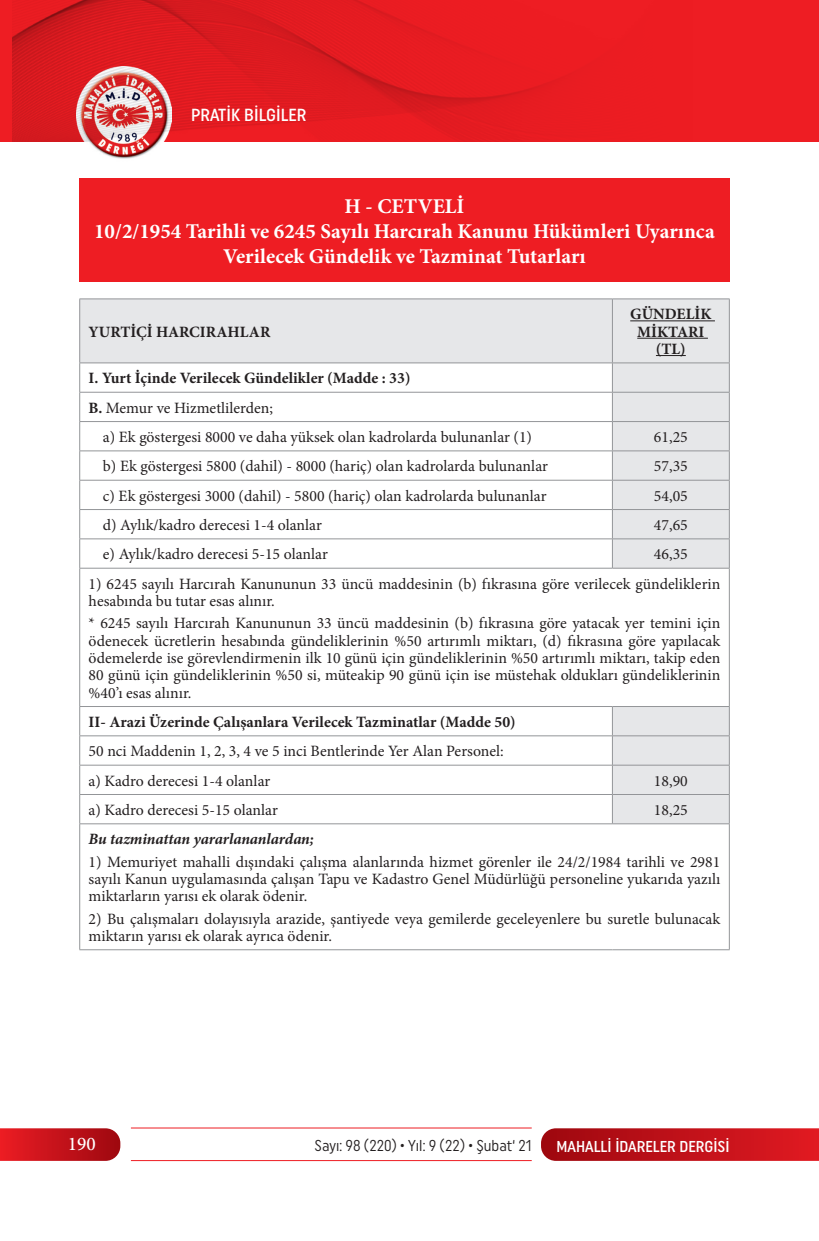
<style>
.page{position:relative;width:819px;height:1241px;background:#fff}
.page>*{position:absolute;margin:0;border:0;box-sizing:border-box;transform-origin:0 0}
.t1{font:700 21px/25.2px "Minion Pro";color:#fff;text-align:center}
.t2{font:500 19.25px "Minion Pro";color:#fff}
.t3{font:500 17.5px "Uniform Condensed";color:#fff}
.t4{font:15.75px/17.3px "Minion Pro";color:#231f20}
.t5{font:700 15.75px/17.3px "Minion Pro";color:#231f20;text-align:center}
.t6{font:15.75px "Uniform Condensed";color:#231f20;scale:.95 1}
.t7{font:italic 700 15.75px "Minion Pro";letter-spacing:-.005em;color:#231f20}
.t8{font:500 15.75px "Uniform Condensed";color:#fff}
.s1{font-weight:400}
</style>
<div class="page">
<svg style="left:541px;top:1128px;width:278px;height:32px;background:#c0151d"></svg>
<svg style="left:0;top:1128px;width:120px;height:32px;background:#c61920"></svg>
<hr style="left:131px;top:1127px;width:400px;height:1px;background:#ee1d23">
<hr style="left:131px;top:1159px;width:400px;height:1px;background:#ee1d23">
<div style="left:0;top:0;width:819px;height:141px;background:#ee1d23"></div>
<img style="left:76px;top:141px;width:96px;height:18px">
<img style="left:13px;top:0;width:550px;height:141px">
<svg style="left:80px;top:299px;width:649px;height:524px"></svg>
<hr style="left:79px;top:298px;width:533px;height:1px;background:#939598">
<hr style="left:79px;top:299px;width:1px;height:63px;background:#939598">
<hr style="left:612px;top:298px;width:117px;height:1px;background:#939598">
<hr style="left:612px;top:299px;width:1px;height:63px;background:#939598">
<hr style="left:729px;top:299px;width:1px;height:63px;background:#939598">
<hr style="left:79px;top:362px;width:533px;height:1px;background:#939598">
<hr style="left:79px;top:392px;width:533px;height:1px;background:#939598">
<hr style="left:79px;top:421px;width:533px;height:1px;background:#939598">
<hr style="left:79px;top:450px;width:533px;height:1px;background:#939598">
<hr style="left:79px;top:480px;width:533px;height:1px;background:#939598">
<hr style="left:79px;top:509px;width:533px;height:1px;background:#939598">
<hr style="left:79px;top:538px;width:533px;height:1px;background:#939598">
<svg style="left:79px;top:363px;width:1px;height:205px"></svg>
<hr style="left:79px;top:568px;width:533px;height:1px;background:#939598">
<hr style="left:79px;top:568px;width:1px;height:138px;background:#939598">
<hr style="left:79px;top:706px;width:533px;height:1px;background:#939598">
<hr style="left:612px;top:706px;width:117px;height:1px;background:#939598">
<hr style="left:79px;top:735px;width:533px;height:1px;background:#939598">
<hr style="left:612px;top:735px;width:117px;height:1px;background:#939598">
<hr style="left:79px;top:764px;width:533px;height:1px;background:#939598">
<hr style="left:612px;top:764px;width:117px;height:1px;background:#939598">
<hr style="left:79px;top:794px;width:533px;height:1px;background:#939598">
<svg style="left:79px;top:706px;width:1px;height:117px"></svg>
<hr style="left:612px;top:794px;width:117px;height:1px;background:#939598">
<svg style="left:612px;top:706px;width:1px;height:117px"></svg>
<hr style="left:79px;top:823px;width:533px;height:1px;background:#939598">
<hr style="left:79px;top:824px;width:1px;height:125px;background:#939598">
<hr style="left:612px;top:823px;width:117px;height:1px;background:#939598">
<hr style="left:79px;top:949px;width:533px;height:1px;background:#939598">
<hr style="left:612px;top:949px;width:117px;height:1px;background:#939598">
<hr style="left:729px;top:568px;width:1px;height:138px;background:#939598">
<svg style="left:729px;top:706px;width:1px;height:117px"></svg>
<hr style="left:729px;top:824px;width:1px;height:125px;background:#939598">
<hr style="left:612px;top:362px;width:117px;height:1px;background:#939598">
<hr style="left:612px;top:392px;width:117px;height:1px;background:#939598">
<hr style="left:612px;top:421px;width:117px;height:1px;background:#939598">
<hr style="left:612px;top:450px;width:117px;height:1px;background:#939598">
<hr style="left:612px;top:480px;width:117px;height:1px;background:#939598">
<hr style="left:612px;top:509px;width:117px;height:1px;background:#939598">
<hr style="left:612px;top:538px;width:117px;height:1px;background:#939598">
<svg style="left:612px;top:363px;width:1px;height:205px"></svg>
<svg style="left:729px;top:363px;width:1px;height:205px"></svg>
<hr style="left:612px;top:568px;width:117px;height:1px;background:#939598">
<hr style="left:630px;top:320px;width:85px;height:1px;background:#231f20">
<hr style="left:637px;top:338px;width:70px;height:1px;background:#231f20">
<svg style="left:656px;top:355px;width:29px;height:1px"></svg>
<div style="left:79px;top:179px;width:650px;height:103px;background:#ee1d23"></div>
<p class="t3" style="left:191px;top:105px;width:117px">PRATİK BİLGİLER</p>
<h1 class="t1" style="left:94px;top:193px;width:622px">H - CETVELİ<br>10/2/1954 Tarihli ve 6245 Sayılı Harcırah Kanunu Hükümleri Uyarınca<br>Verilecek Gündelik ve Tazminat Tutarları</h1>
<p class="t5" style="left:89px;top:323px;width:183px">YURTİÇİ HARCIRAHLAR</p>
<p class="t5" style="left:630px;top:305px;width:83px">GÜNDELİK<br>MİKTARI (TL)</p>
<p class="t5" style="left:89px;top:363px;width:323px;line-height:29.2px;text-align:left">I. Yurt İçinde Verilecek Gündelikler (Madde : 33)<br>B. <span class="s1">Memur ve Hizmetlilerden;</span></p>
<p class="t4" style="left:103px;top:428px;width:430px">a) Ek göstergesi 8000 ve daha yüksek olan kadrolarda bulunanlar (1)</p>
<p class="t4" style="left:654px;top:428px;width:35px">61,25</p>
<p class="t4" style="left:103px;top:457px;width:446px">b) Ek göstergesi 5800 (dahil) - 8000 (hariç) olan kadrolarda bulunanlar</p>
<p class="t4" style="left:654px;top:457px;width:35px">57,35</p>
<p class="t4" style="left:103px;top:487px;width:445px">c) Ek göstergesi 3000 (dahil) - 5800 (hariç) olan kadrolarda bulunanlar</p>
<p class="t4" style="left:654px;top:487px;width:35px">54,05</p>
<p class="t4" style="left:103px;top:516px;width:220px">d) Aylık/kadro derecesi 1-4 olanlar</p>
<p class="t4" style="left:654px;top:516px;width:35px">47,65</p>
<p class="t4" style="left:103px;top:545px;width:226px">e) Aylık/kadro derecesi 5-15 olanlar</p>
<p class="t4" style="left:654px;top:545px;width:35px">46,35</p>
<p class="t4" style="left:89px;top:575px;width:633px">1) 6245 sayılı Harcırah Kanununun 33 üncü maddesinin (b) fıkrasına göre verilecek gündeliklerin hesabında bu tutar esas alınır.</p>
<p class="t4" style="left:89px;top:614px;width:633px;text-align:justify">* 6245 sayılı Harcırah Kanununun 33 üncü maddesinin (b) fıkrasına göre yatacak yer temini için ödenecek ücretlerin hesabında gündeliklerinin %50 artırımlı miktarı, (d) fıkrasına göre yapılacak ödemelerde ise görevlendirmenin ilk 10 günü için gündeliklerinin %50 artırımlı miktarı, takip eden 80 günü için gündeliklerinin %50 si, müteakip 90 günü için ise müstehak oldukları gündeliklerinin %40’ı esas alınır.</p>
<p class="t5" style="left:89px;top:713px;width:428px">II- Arazi Üzerinde Çalışanlara Verilecek Tazminatlar (Madde 50)</p>
<p class="t4" style="left:89px;top:736px;width:416px;line-height:29.2px">50 nci Maddenin 1, 2, 3, 4 ve 5 inci Bentlerinde Yer Alan Personel: a) Kadro derecesi 1-4 olanlar</p>
<p class="t4" style="left:654px;top:771px;width:35px">18,90</p>
<p class="t4" style="left:89px;top:801px;width:191px">a) Kadro derecesi 5-15 olanlar</p>
<p class="t4" style="left:654px;top:801px;width:35px">18,25</p>
<p class="t7" style="left:89px;top:827px;width:227px">Bu tazminattan yararlananlardan;</p>
<p class="t4" style="left:89px;top:852px;width:633px;text-align:justify">1) Memuriyet mahalli dışındaki çalışma alanlarında hizmet görenler ile 24/2/1984 tarihli ve 2981 sayılı Kanun uygulamasında çalışan Tapu ve Kadastro Genel Müdürlüğü personeline yukarıda yazılı miktarların yarısı ek olarak ödenir.</p>
<p class="t4" style="left:89px;top:909px;width:633px">2) Bu çalışmaları dolayısıyla arazide, şantiyede veya gemilerde geceleyenlere bu suretle bulunacak miktarın yarısı ek olarak ayrıca ödenir.</p>
<p class="t2" style="left:68px;top:1131px;width:29px">190</p>
<p class="t6" style="left:314px;top:1136px;width:230px">Sayı: 98 (220) • Yıl: 9 (22) • Şubat‘ 21</p>
<p class="t8" style="left:556px;top:1136px;width:175px">MAHALLİ İDARELER DERGİSİ</p>
</div>
